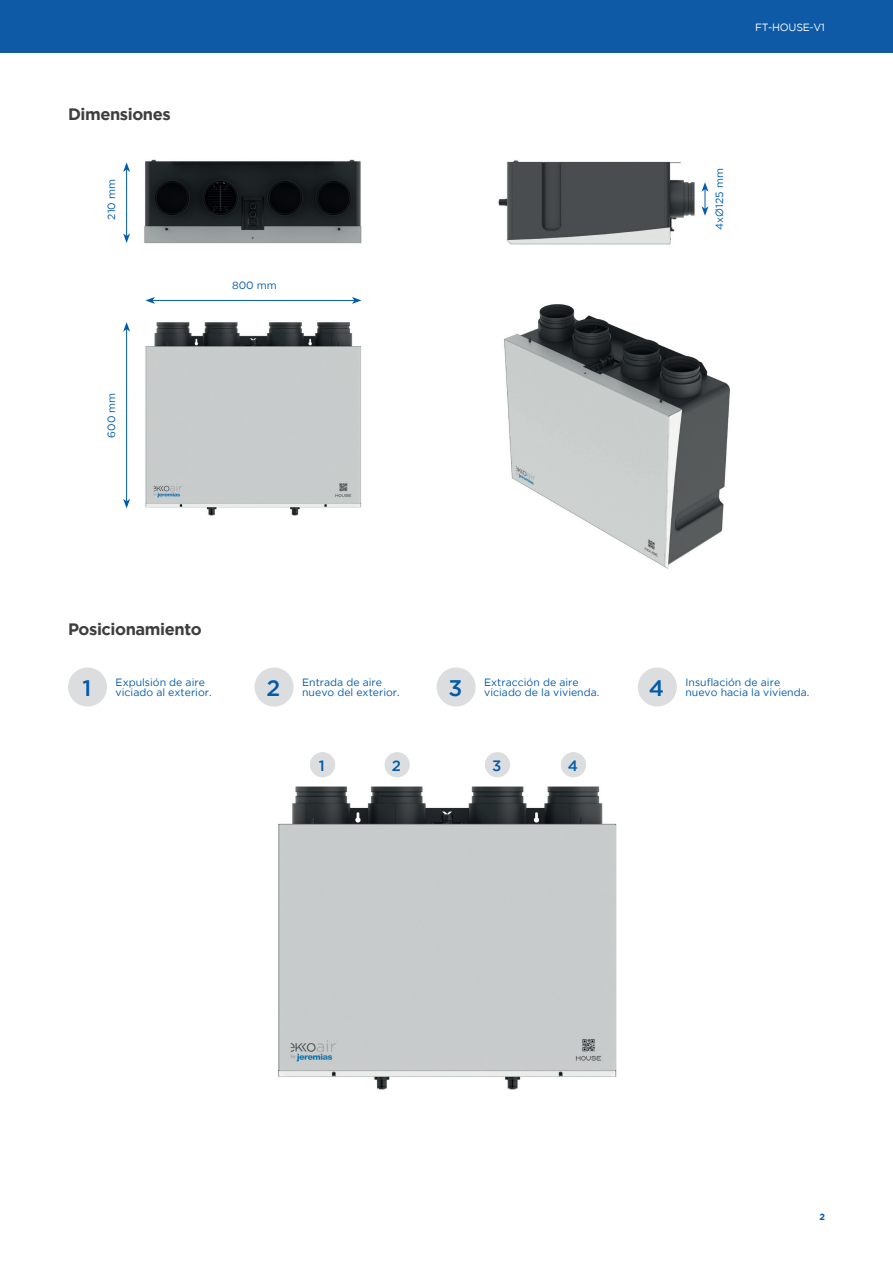
<style>
.page{position:relative;width:893px;height:1263px;background:#fff}
.page>*{position:absolute;margin:0;border:0;box-sizing:border-box;transform-origin:0 0}
.t1{font:500 22.5px "Gotham";color:#015aaa}
.t2{font:700 16.5px "Gotham";letter-spacing:-.025em;color:#3e3e3f}
.t3{font:500 15px "Gotham";color:#015aaa}
.t4{font:10.5px "Gotham";color:#015aaa}
.t5{font:10.5px "Gotham";letter-spacing:-.025em;color:#fff}
.t6{font:700 9px "Gotham";color:#015aaa}
</style>
<div class="page">
<div style="left:0;top:0;width:893px;height:53px;background:#0e5aa7"></div>
<img style="left:145px;top:299px;width:217px;height:217px">
<img style="left:144px;top:159px;width:218px;height:85px">
<img style="left:498px;top:160px;width:204px;height:85px">
<hr style="left:126px;top:170px;width:1px;height:66px;background:#015aaa">
<svg style="left:123px;top:162px;width:7px;height:10px"></svg>
<svg style="left:123px;top:234px;width:7px;height:9px"></svg>
<hr style="left:126px;top:329px;width:1px;height:172px;background:#015aaa">
<svg style="left:123px;top:322px;width:7px;height:10px"></svg>
<svg style="left:123px;top:499px;width:7px;height:9px"></svg>
<hr style="left:153px;top:300px;width:201px;height:1px;background:#015aaa">
<svg style="left:352px;top:297px;width:9px;height:7px"></svg>
<svg style="left:145px;top:297px;width:10px;height:7px"></svg>
<img style="left:504px;top:304px;width:226px;height:265px">
<svg style="left:702px;top:182px;width:6px;height:34px"></svg>
<div style="left:68px;top:667px;width:39px;height:39px;background:#dcdddf;border-radius:50%"></div>
<div style="left:255px;top:667px;width:39px;height:39px;background:#dcdddf;border-radius:50%"></div>
<div style="left:437px;top:667px;width:39px;height:39px;background:#dcdddf;border-radius:50%"></div>
<div style="left:638px;top:667px;width:39px;height:39px;background:#dcdddf;border-radius:50%"></div>
<img style="left:278px;top:752px;width:339px;height:338px">
<div style="left:310px;top:752px;width:25px;height:25px;background:#dcdddf;border-radius:50%"></div>
<div style="left:385px;top:752px;width:25px;height:25px;background:#dcdddf;border-radius:50%"></div>
<div style="left:485px;top:752px;width:25px;height:25px;background:#dcdddf;border-radius:50%"></div>
<div style="left:561px;top:752px;width:25px;height:25px;background:#dcdddf;border-radius:50%"></div>
<p class="t2" style="left:68px;top:103px;width:104px">Dimensiones</p>
<p class="t4" style="left:105px;top:220px;width:42px;rotate:-90deg">210 mm</p>
<p class="t4" style="left:105px;top:438px;width:46px;rotate:-90deg">600 mm</p>
<p class="t4" style="left:232px;top:278px;width:46px">800 mm</p>
<p class="t5" style="left:755px;top:20px;width:71px">FT-HOUSE-V1</p>
<p class="t4" style="left:713px;top:230px;width:63px;rotate:-90deg">4xØ125 mm</p>
<p class="t2" style="left:68px;top:618px;width:135px">Posicionamiento</p>
<p class="t4" style="left:116px;top:675px;width:91px">Expulsión de aire</p>
<p class="t1" style="left:82px;top:673px;width:10px">1</p>
<p class="t4" style="left:116px;top:686px;width:97px">viciado al exterior.</p>
<p class="t4" style="left:302px;top:675px;width:81px">Entrada de aire</p>
<p class="t1" style="left:266px;top:673px;width:15px">2</p>
<p class="t4" style="left:302px;top:686px;width:99px">nuevo del exterior.</p>
<p class="t4" style="left:484px;top:675px;width:96px">Extracción de aire</p>
<p class="t1" style="left:448px;top:673px;width:15px">3</p>
<p class="t4" style="left:484px;top:686px;width:117px">viciado de la vivienda.</p>
<p class="t4" style="left:685px;top:675px;width:96px">Insuflación de aire</p>
<p class="t1" style="left:649px;top:673px;width:17px">4</p>
<p class="t4" style="left:685px;top:686px;width:125px">nuevo hacia la vivienda.</p>
<p class="t3" style="left:319px;top:756px;width:7px">1</p>
<p class="t3" style="left:392px;top:756px;width:11px">2</p>
<p class="t3" style="left:492px;top:756px;width:11px">3</p>
<p class="t3" style="left:568px;top:756px;width:12px">4</p>
<p class="t6" style="left:819px;top:1211px;width:7px">2</p>
</div>
